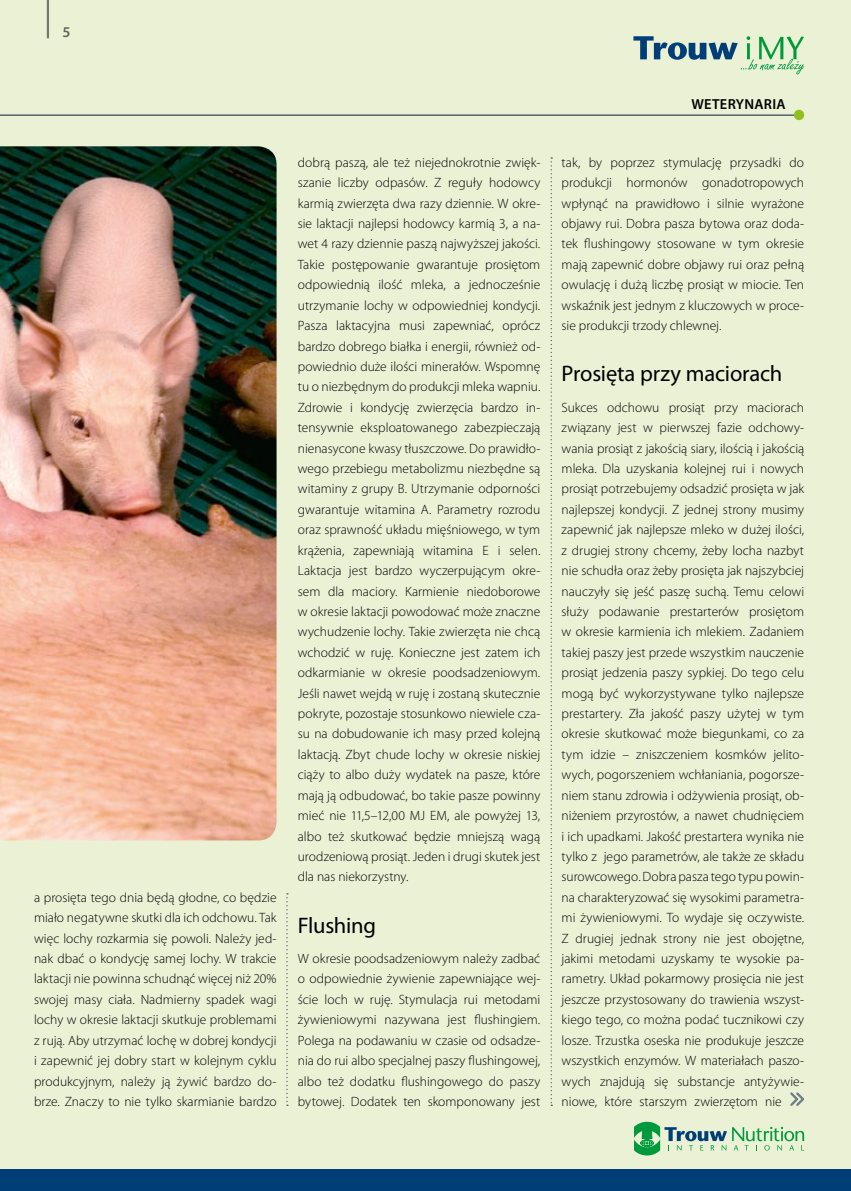
<style>
.page{position:relative;width:851px;height:1191px;background:#fff}
.page>*{position:absolute;margin:0;border:0;box-sizing:border-box;transform-origin:0 0}
.t1{font:22.5px "Myriad Pro";letter-spacing:-.01em;color:#000}
.t2{font:600 15px "Myriad Pro";color:#636362}
.t3{font:600 14.55px "Myriad Pro";letter-spacing:.02em;color:#000}
.t4{font:300 13.5px/20.4px "Myriad Pro";color:#000;text-align:justify}
</style>
<div class="page">
<div style="left:0;top:0;width:850px;height:1191px;background:#eaf1d5"></div>
<div style="left:0;top:1169px;width:850px;height:22px;background:#003e77"></div>
<hr style="left:47px;top:0;width:2px;height:38px;background:#000">
<svg style="left:633px;top:36px;width:171px;height:38px"></svg>
<svg style="left:634px;top:1121px;width:170px;height:34px"></svg>
<hr style="left:0;top:114px;width:797px;height:2px;background:#52646c">
<div style="left:793px;top:110px;width:11px;height:10px;background:#91c01d;border-radius:50%"></div>
<svg style="left:286px;top:893px;width:2px;height:213px"></svg>
<svg style="left:550px;top:157px;width:2px;height:949px"></svg>
<img style="left:0;top:146px;width:276px;height:694px">
<svg style="left:790px;top:1092px;width:14px;height:14px"></svg>
<p class="t2" style="left:63px;top:23px;width:10px">5</p>
<p class="t4" style="left:34px;top:887px;width:244px">a prosięta tego dnia będą głodne, co będzie miało negatywne skutki dla ich odchowu. Tak więc lochy rozkarmia się powoli. Należy jed&shy;nak dbać o kondycję samej lochy. W trakcie laktacji nie powinna schudnąć więcej niż 20% swojej masy ciała. Nadmierny spadek wagi lochy w okresie laktacji skutkuje problemami z rują. Aby utrzymać lochę w dobrej kondycji i zapewnić jej dobry start w kolejnym cyklu produkcyjnym, należy ją żywić bardzo do&shy;brze. Znaczy to nie tylko skarmianie bardzo</p>
<p class="t4" style="left:298px;top:152px;width:244px">dobrą paszą, ale też niejednokrotnie zwięk&shy;szanie liczby odpasów. Z reguły hodowcy karmią zwierzęta dwa razy dziennie. W okre&shy;sie laktacji najlepsi hodowcy karmią 3, a na&shy;wet 4 razy dziennie paszą najwyższej jakości.<br>Takie postępowanie gwarantuje prosiętom odpowiednią ilość mleka, a jednocześnie utrzymanie lochy w odpowiedniej kondycji.<br>Pasza laktacyjna musi zapewniać, oprócz bardzo dobrego białka i energii, również od&shy;powiednio duże ilości minerałów. Wspomnę tu o niezbędnym do produkcji mleka wapniu.<br>Zdrowie i kondycję zwierzęcia bardzo in&shy;tensywnie eksploatowanego zabezpieczają nienasycone kwasy tłuszczowe. Do prawidło&shy;wego przebiegu metabolizmu niezbędne są witaminy z grupy B. Utrzymanie odporności gwarantuje witamina A. Parametry rozrodu oraz sprawność układu mięśniowego, w tym krążenia, zapewniają witamina E i selen.<br>Laktacja jest bardzo wyczerpującym okre&shy;sem dla maciory. Karmienie niedoborowe w okresie laktacji powodować może znaczne wychudzenie lochy. Takie zwierzęta nie chcą wchodzić w ruję. Konieczne jest zatem ich odkarmianie w okresie poodsadzeniowym.<br>Jeśli nawet wejdą w ruję i zostaną skutecznie pokryte, pozostaje stosunkowo niewiele cza&shy;su na dobudowanie ich masy przed kolejną laktacją. Zbyt chude lochy w okresie niskiej ciąży to albo duży wydatek na pasze, które mają ją odbudować, bo takie pasze powinny mieć nie 11,5–12,00 MJ EM, ale powyżej 13, albo też skutkować będzie mniejszą wagą urodzeniową prosiąt. Jeden i drugi skutek jest dla nas niekorzystny.</p>
<h1 class="t1" style="left:298px;top:911px;width:80px">Flushing</h1>
<p class="t4" style="left:298px;top:948px;width:244px">W okresie poodsadzeniowym należy zadbać o odpowiednie żywienie zapewniające wej&shy;ście loch w ruję. Stymulacja rui metodami żywieniowymi nazywana jest flushingiem.<br>Polega na podawaniu w czasie od odsadze&shy;nia do rui albo specjalnej paszy flushingowej, albo też dodatku flushingowego do paszy bytowej. Dodatek ten skomponowany jest</p>
<p class="t3" style="left:691px;top:94px;width:96px">WETERYNARIA</p>
<p class="t4" style="left:561px;top:152px;width:244px">tak, by poprzez stymulację przysadki do produkcji hormonów gonadotropowych wpłynąć na prawidłowo i silnie wyrażone objawy rui. Dobra pasza bytowa oraz doda&shy;tek flushingowy stosowane w tym okresie mają zapewnić dobre objawy rui oraz pełną owulację i dużą liczbę prosiąt w miocie. Ten wskaźnik jest jednym z kluczowych w proce&shy;sie produkcji trzody chlewnej.</p>
<h1 class="t1" style="left:561px;top:360px;width:222px">Prosięta przy maciorach</h1>
<p class="t4" style="left:561px;top:397px;width:244px">Sukces odchowu prosiąt przy maciorach związany jest w pierwszej fazie odchowy&shy;wania prosiąt z jakością siary, ilością i jakością mleka. Dla uzyskania kolejnej rui i nowych prosiąt potrzebujemy odsadzić prosięta w jak najlepszej kondycji. Z jednej strony musimy zapewnić jak najlepsze mleko w dużej ilości, z drugiej strony chcemy, żeby locha nazbyt nie schudła oraz żeby prosięta jak najszybciej nauczyły się jeść paszę suchą. Temu celowi służy podawanie prestarterów prosiętom w okresie karmienia ich mlekiem. Zadaniem takiej paszy jest przede wszystkim nauczenie prosiąt jedzenia paszy sypkiej. Do tego celu mogą być wykorzystywane tylko najlepsze prestartery. Zła jakość paszy użytej w tym okresie skutkować może biegunkami, co za tym idzie – zniszczeniem kosmków jelito&shy;wych, pogorszeniem wchłaniania, pogorsze&shy;niem stanu zdrowia i odżywienia prosiąt, ob&shy;niżeniem przyrostów, a nawet chudnięciem i ich upadkami. Jakość prestartera wynika nie tylko z jego parametrów, ale także ze składu surowcowego. Dobra pasza tego typu powin&shy;na charakteryzować się wysokimi parametra&shy;mi żywieniowymi. To wydaje się oczywiste.<br>Z drugiej jednak strony nie jest obojętne, jakimi metodami uzyskamy te wysokie pa&shy;rametry. Układ pokarmowy prosięcia nie jest jeszcze przystosowany do trawienia wszyst&shy;kiego tego, co można podać tucznikowi czy losze. Trzustka oseska nie produkuje jeszcze wszystkich enzymów. W materiałach paszo&shy;wych znajdują się substancje antyżywie&shy;niowe, które starszym zwierzętom nie</p>
</div>
